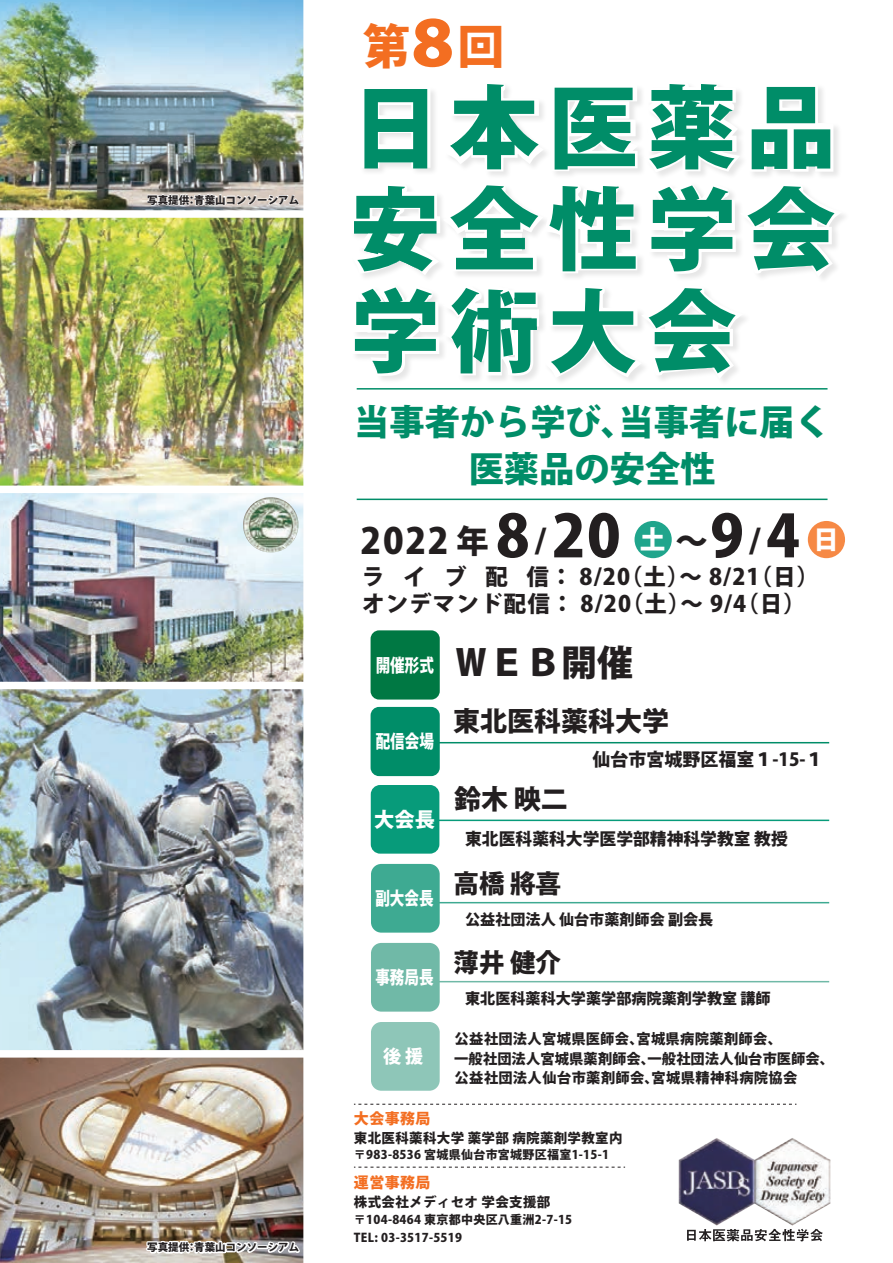
<style>
.page{position:relative;width:893px;height:1263px;background:#fff}
.page>*{position:absolute;margin:0;border:0;box-sizing:border-box;transform-origin:0 0}
.t1{font:800 89.85px/102px "Koz Go Pro";letter-spacing:.1em;color:#008d68;text-align:justify}
.t2{font:800 47.55px "Koz Go Pro";color:#f36e21}
.t3{font:800 36px "Koz Go Pro";color:#231f20}
.t4{font:800 35.55px "Koz Go Pro";color:#231f20}
.t5{font:800 35.25px/46.5px "Koz Go Pro";color:#008d68;text-align:center}
.t6{font:800 32.4px "Koz Go Pro";color:#231f20}
.t7{font:800 27px "Koz Go Pro";color:#231f20}
.t8{font:800 25.65px "Koz Go Pro";color:#fff}
.t9{font:800 25.5px "Koz Go Pro";color:#231f20}
.t10{font:800 22.5px/27px "Koz Go Pro";letter-spacing:.05em;color:#231f20}
.t11{font:800 20.25px "Koz Go Pro";color:#fff}
.t12{font:800 18.15px "Koz Go Pro";color:#fff;scale:.8 1}
.t13{font:800 18.15px "Koz Go Pro";color:#fff}
.t14{font:800 18px "Koz Go Pro";color:#231f20}
.t15{font:800 16.8px "Koz Go Pro";color:#231f20}
.t16{font:800 15.15px "Koz Go Pro";color:#231f20}
.t17{font:800 15px "Koz Go Pro";letter-spacing:.025em;color:#f36e21}
.t18{font:800 14.25px/19.5px "Koz Go Pro";letter-spacing:.02em;color:#231f20}
.t19{font:800 13.5px "Koz Go Pro";letter-spacing:.025em;color:#231f20}
.t20{font:800 12px/18px "Koz Go Pro";letter-spacing:.025em;color:#231f20}
.t21{font:800 10.5px "Koz Go Pro";color:#231f20}
.s1{font-size:61.65px}
.s2{font-size:32.4px}
.s3{font-size:57.9px}
.s4{font-size:25.65px;color:#fff}
.s5{font-size:18.15px;color:#fff}
</style>
<div class="page">
<img style="left:0;top:0;width:303px;height:1050px">
<img style="left:0;top:1057px;width:303px;height:206px">
<div style="left:0;top:210px;width:319px;height:8px;background:#fff"></div>
<div style="left:0;top:486px;width:319px;height:7px;background:#fff"></div>
<div style="left:0;top:682px;width:319px;height:7px;background:#fff"></div>
<img style="left:245px;top:497px;width:25px;height:18px">
<img style="left:678px;top:1138px;width:153px;height:88px">
<svg style="left:687px;top:1229px;width:136px;height:12px"></svg>
<div style="left:371px;top:707px;width:69px;height:69px;background:#008d68;border-radius:8px"></div>
<div style="left:371px;top:864px;width:69px;height:69px;background:#3eaa92;border-radius:10px"></div>
<div style="left:371px;top:943px;width:69px;height:68px;background:#70b9a7;border-radius:10px"></div>
<svg style="left:146px;top:193px;width:154px;height:14px"></svg>
<svg style="left:355px;top:86px;width:490px;height:296px"></svg>
<hr style="left:357px;top:388px;width:470px;height:2px;background:#008d68">
<hr style="left:357px;top:499px;width:470px;height:1px;background:#008d68">
<div style="left:634px;top:521px;width:38px;height:37px;background:#20a58c;border-radius:50%"></div>
<div style="left:808px;top:521px;width:37px;height:37px;background:#f68945;border-radius:50%"></div>
<hr style="left:431px;top:742px;width:398px;height:1px;background:#008d68">
<hr style="left:433px;top:902px;width:396px;height:1px;background:#3eaa92">
<hr style="left:433px;top:981px;width:396px;height:1px;background:#70b9a7">
<div style="left:371px;top:1022px;width:69px;height:69px;background:#8ec6b8;border-radius:10px"></div>
<svg style="left:354px;top:1167px;width:271px;height:1px"></svg>
<svg style="left:354px;top:1104px;width:442px;height:1px"></svg>
<svg style="left:144px;top:1236px;width:158px;height:20px"></svg>
<div style="left:371px;top:785px;width:68px;height:69px;background:#079b7a;border-radius:9px"></div>
<hr style="left:432px;top:820px;width:397px;height:1px;background:#079b7a">
<div style="left:371px;top:630px;width:69px;height:69px;background:#007843;border-radius:8px"></div>
<p class="t21" style="left:147px;top:193px;width:153px">写真提供：青葉山コンソーシアム</p>
<p class="t21" style="left:147px;top:1240px;width:153px">写真提供：青葉山コンソーシアム</p>
<h2 class="t2" style="left:363px;top:15px;width:143px">第<span class="s1">８</span>回</h2>
<h1 class="t1" style="left:350px;top:83px;width:487px">日本医薬品安全性学会学術大会</h1>
<h3 class="t5" style="left:354px;top:402px;width:477px">当事者から学び、当事者に届く医薬品の安全性</h3>
<h3 class="t4" style="left:361px;top:518px;width:262px">2022 <span class="s2">年</span> <span class="s3">8</span><span class="s2">/</span><span class="s3">20</span></h3>
<h3 class="t6" style="left:640px;top:520px;width:161px"><span class="s4">土</span>～<span class="s3">9</span>/<span class="s3">4</span></h3>
<h3 class="t10" style="left:362px;top:565px;width:447px">ラ イ ブ 配 信： 8/20(土)～ 8/21(日)オンデマンド配信： 8/20(土)～ 9/4(日)</h3>
<h3 class="t3" style="left:376px;top:639px;width:259px"><span class="s5">開催形式</span> ＷＥＢ開催</h3>
<h3 class="t8" style="left:813px;top:523px;width:27px">日</h3>
<p class="t12" style="left:376px;top:730px;width:74px">配信会場</p>
<h3 class="t11" style="left:374px;top:806px;width:62px">大会長</h3>
<h3 class="t7" style="left:453px;top:704px;width:217px">東北医科薬科大学</h3>
<p class="t14" style="left:592px;top:747px;width:233px">仙台市宮城野区福室１-15-１</p>
<h3 class="t7" style="left:454px;top:782px;width:115px">鈴木 映二</h3>
<p class="t15" style="left:465px;top:828px;width:324px">東北医科薬科大学医学部精神科学教室 教授</p>
<p class="t12" style="left:375px;top:886px;width:234px">副大会長 <sup>高橋</sup> <sup>將喜</sup></p>
<p class="t16" style="left:465px;top:909px;width:250px">公益社団法人 仙台市薬剤師会 副会長</p>
<p class="t12" style="left:375px;top:965px;width:74px">事務局長</p>
<p class="t13" style="left:383px;top:1044px;width:42px">後 援</p>
<p class="t17" style="left:354px;top:1109px;width:78px">大会事務局</p>
<h3 class="t9" style="left:454px;top:946px;width:109px">薄井 健介</h3>
<p class="t16" style="left:465px;top:988px;width:307px">東北医科薬科大学薬学部病院薬剤学教室 講師</p>
<p class="t18" style="left:454px;top:1030px;width:381px">公益社団法人宮城県医師会、宮城県病院薬剤師会、<br>一般社団法人宮城県薬剤師会、一般社団法人仙台市医師会、公益社団法人仙台市薬剤師会、宮城県精神科病院協会</p>
<p class="t19" style="left:354px;top:1129px;width:270px">東北医科薬科大学 薬学部 病院薬剤学教室内</p>
<p class="t20" style="left:354px;top:1146px;width:257px">〒983-8536 宮城県仙台市宮城野区福室1-15-1</p>
<p class="t17" style="left:354px;top:1173px;width:78px">運営事務局</p>
<p class="t19" style="left:354px;top:1193px;width:198px">株式会社メディセオ 学会支援部</p>
<p class="t20" style="left:354px;top:1211px;width:220px">〒104-8464 東京都中央区八重洲2-7-15<br>TEL: 03-3517-5519</p>
</div>
